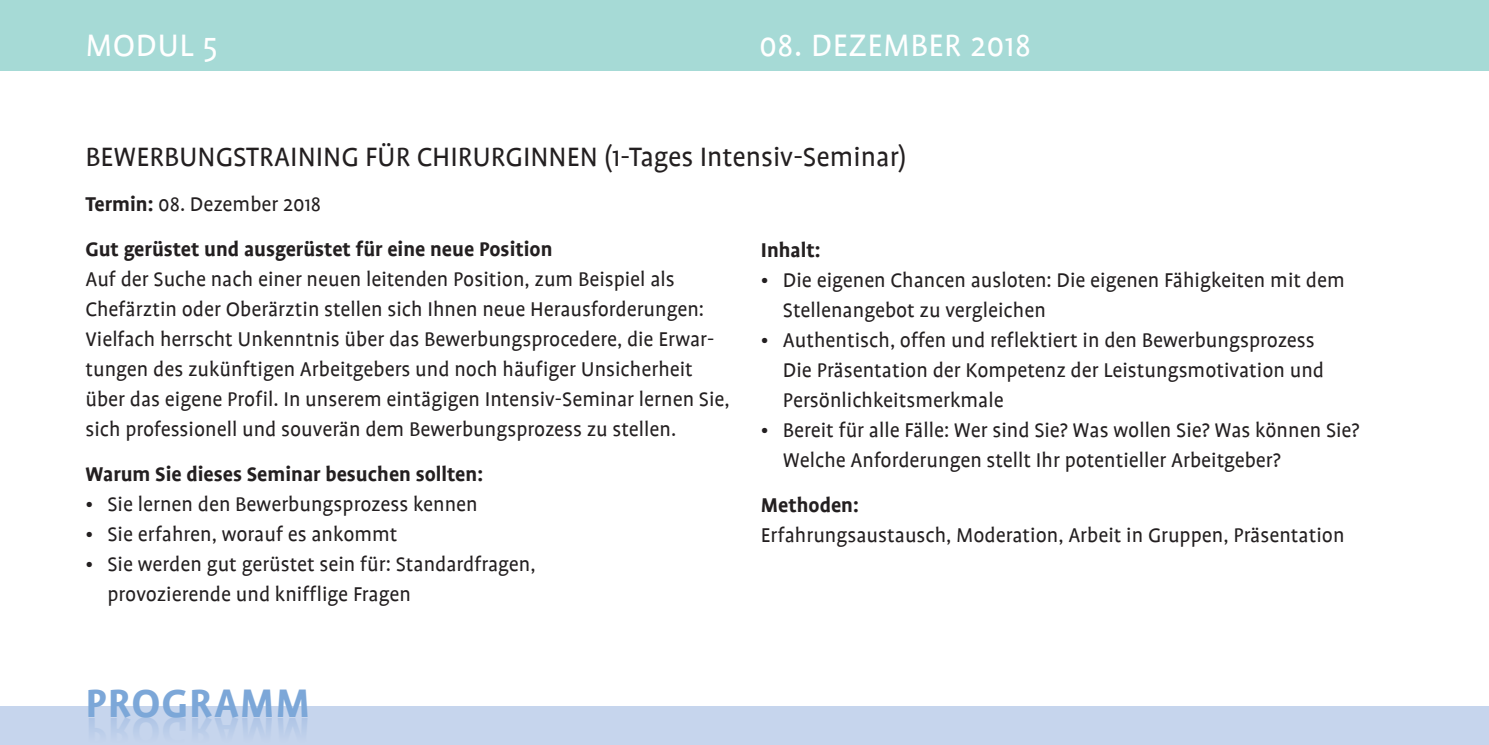
<style>
.page{position:relative;width:1489px;height:745px;background:#fff}
.page>*{position:absolute;margin:0;border:0;box-sizing:border-box;transform-origin:0 0}
.t1{font:700 45px "Profile";letter-spacing:.02em;color:#7ca7d8}
.t2{font:35px "Profile";letter-spacing:.015em;color:#fff}
.t3{font:30px "Profile";color:#231f20}
.t4{font:22.5px/30px "Profile";color:#231f20}
.t5{font:700 22.5px/45px "Profile";color:#231f20}
.s1{font-weight:400}
</style>
<div class="page">
<div style="left:0;top:705px;width:1488px;height:39px;background:#c6d5ed"></div>
<div style="left:0;top:0;width:1488px;height:71px;background:#a6dad6"></div>
<h2 class="t2" style="left:85px;top:27px;width:134px">MODUL 5</h2>
<h2 class="t2" style="left:759px;top:27px;width:273px">08. DEZEMBER 2018</h2>
<h3 class="t3" style="left:85px;top:141px;width:822px">BEWERBUNGSTRAINING FÜR CHIRURGINNEN (1-Tages Intensiv-Seminar)</h3>
<p class="t5" style="left:85px;top:181px;width:468px">Termin: <span class="s1">08. Dezember 2018<br></span>Gut gerüstet und ausgerüstet für eine neue Position</p>
<p class="t4" style="left:85px;top:264px;width:645px">Auf der Suche nach einer neuen leitenden Position, zum Beispiel als Chefärztin oder Oberärztin stellen sich Ihnen neue Herausforderungen:<br>Vielfach herrscht Unkenntnis über das Bewerbungsprocedere, die Erwar&shy;tungen des zukünftigen Arbeitgebers und noch häufiger Unsicherheit über das eigene Profil. In unserem eintägigen Intensiv-Seminar lernen Sie, sich professionell und souverän dem Bewerbungsprozess zu stellen.</p>
<p class="t5" style="left:85px;top:451px;width:399px">Warum Sie dieses Seminar besuchen sollten:</p>
<p class="t4" style="left:85px;top:489px;width:394px">• Sie lernen den Bewerbungsprozess kennen</p>
<p class="t4" style="left:85px;top:519px;width:314px">• Sie erfahren, worauf es ankommt</p>
<p class="t4" style="left:107px;top:549px;width:429px;text-indent:-22px">• Sie werden gut gerüstet sein für: Standardfragen, provozierende und knifflige Fragen</p>
<p class="t5" style="left:761px;top:227px;width:61px">Inhalt:</p>
<p class="t4" style="left:783px;top:265px;width:563px;text-indent:-22px">• Die eigenen Chancen ausloten: Die eigenen Fähigkeiten mit dem<br>Stellenangebot zu vergleichen</p>
<p class="t4" style="left:783px;top:325px;width:542px;text-indent:-22px">• Authentisch, offen und reflektiert in den Bewerbungsprozess<br>Die Präsentation der Kompetenz der Leistungsmotivation und<br>Persönlichkeitsmerkmale</p>
<p class="t4" style="left:783px;top:415px;width:578px;text-indent:-22px">• Bereit für alle Fälle: Wer sind Sie? Was wollen Sie? Was können Sie?<br>Welche Anforderungen stellt Ihr potentieller Arbeitgeber?</p>
<p class="t5" style="left:761px;top:482px;width:99px">Methoden:</p>
<p class="t4" style="left:761px;top:520px;width:585px">Erfahrungsaustausch, Moderation, Arbeit in Gruppen, Präsentation</p>
<h1 class="t1" style="left:85px;top:679px;width:226px">PROGRAMM</h1>
</div>
